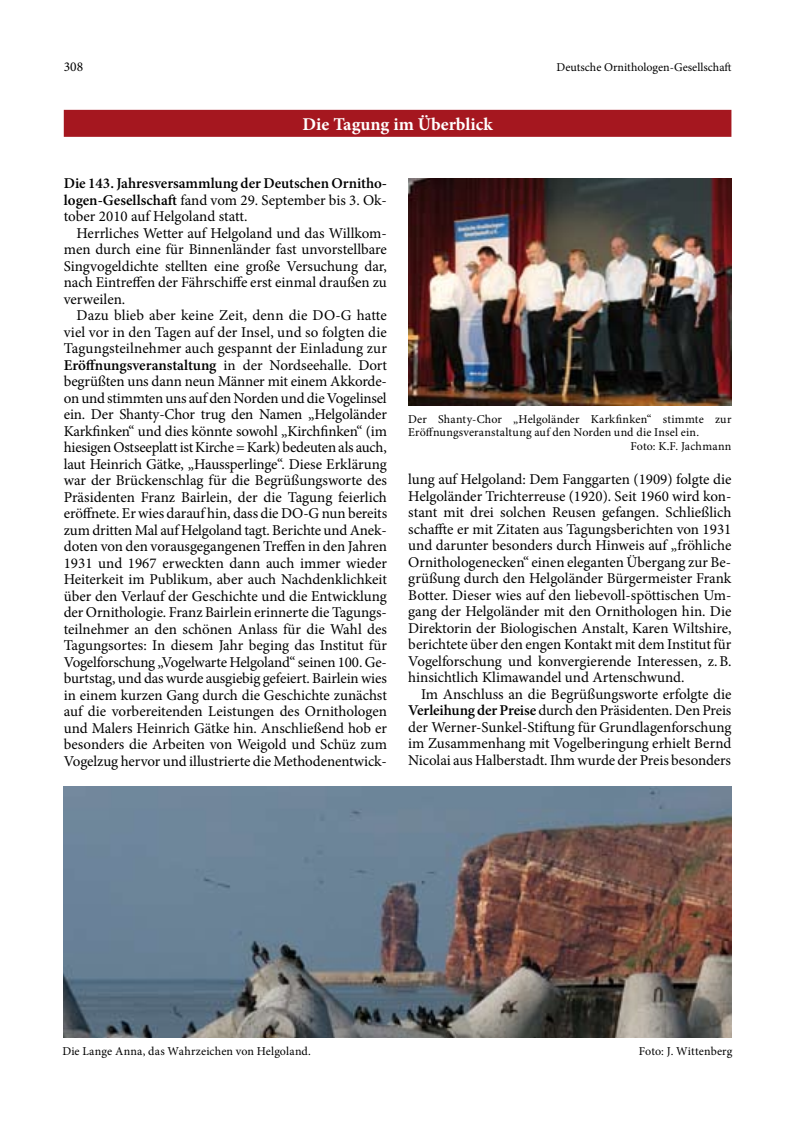
<style>
.page{position:relative;width:808px;height:1127px;background:#fff}
.page>*{position:absolute;margin:0;border:0;box-sizing:border-box;transform-origin:0 0}
.t1{font:700 18px "Minion Pro";color:#fff}
.t2{font:15px/16.5px "Minion Pro";letter-spacing:-.005em;color:#000;text-align:justify}
.t3{font:600 15px/16.5px "Minion Pro";color:#000;text-align:justify}
.t4{font:13.5px "Minion Pro";color:#000}
.t5{font:12px "Minion Pro";letter-spacing:.01em;color:#000}
.s1{font-weight:400}
.s2{font-weight:600}
</style>
<div class="page">
<div style="left:64px;top:110px;width:667px;height:27px;background:#a5171f"></div>
<img style="left:64px;top:787px;width:667px;height:250px">
<img style="left:408px;top:179px;width:323px;height:226px">
<p class="t4" style="left:64px;top:58px;width:21px">308</p>
<p class="t5" style="left:557px;top:60px;width:176px">Deutsche Ornithologen-Gesellschaft</p>
<p class="t1" style="left:302px;top:112px;width:192px">Die Tagung im Überblick</p>
<p class="t3" style="left:64px;top:175px;width:325px">Die 143. Jahresversammlung der Deutschen Ornitho&shy;logen-Gesellschaft <span class="s1">fand vom 29. September bis 3. Ok&shy;tober 2010 auf Helgoland statt.</span></p>
<p class="t2" style="left:64px;top:225px;width:325px;text-indent:13px">Herrliches Wetter auf Helgoland und das Willkom&shy;men durch eine für Binnenländer fast unvorstellbare Singvogeldichte stellten eine große Versuchung dar, nach Eintreffen der Fährschiffe erst einmal draußen zu verweilen.</p>
<p class="t2" style="left:64px;top:307px;width:325px;text-align:left;text-indent:13px">Dazu blieb aber keine Zeit, denn die DO-G hatte viel vor in den Tagen auf der Insel, und so folgten die Tagungsteilnehmer auch gespannt der Einladung zur <span class="s2">Eröffnungsveranstaltung</span> in der Nordseehalle. Dort begrüßten uns dann neun Männer mit einem Akkorde&shy;on und stimmten uns auf den Norden und die Vogelinsel ein. Der Shanty-Chor trug den Namen „Helgoländer Karkfinken“ und dies könnte sowohl „Kirchfinken“ (im hiesigen Ostseeplatt ist Kirche = Kark) bedeuten als auch, laut Heinrich Gätke, „Haussperlinge“. Diese Erklärung war der Brückenschlag für die Begrüßungsworte des Präsidenten Franz Bairlein, der die Tagung feierlich eröffnete. Er wies darauf hin, dass die DO-G nun bereits zum dritten Mal auf Helgoland tagt. Berichte und Anek&shy;doten von den vorausgegangenen Treffen in den Jahren 1931 und 1967 erweckten dann auch immer wieder Heiterkeit im Publikum, aber auch Nachdenklichkeit über den Verlauf der Geschichte und die Entwicklung der Ornithologie. Franz Bairlein erinnerte die Tagungs&shy;teilnehmer an den schönen Anlass für die Wahl des Tagungsortes: In diesem Jahr beging das Institut für Vogelforschung „Vogelwarte Helgoland“ seinen 100. Ge&shy;burtstag, und das wurde ausgiebig gefeiert. Bairlein wies in einem kurzen Gang durch die Geschichte zunächst auf die vorbereitenden Leistungen des Ornithologen und Malers Heinrich Gätke hin. Anschließend hob er besonders die Arbeiten von Weigold und Schüz zum Vogelzug hervor und illustrierte die Methodenentwick-</p>
<p class="t5" style="left:408px;top:411px;width:325px">Der Shanty-Chor „Helgoländer Karkfinken“ stimmte zur</p>
<p class="t5" style="left:408px;top:424px;width:292px">Eröffnungsveranstaltung auf den Norden und die Insel ein.</p>
<p class="t5" style="left:630px;top:438px;width:102px">Foto: K.F. Jachmann</p>
<p class="t2" style="left:408px;top:471px;width:325px">lung auf Helgoland: Dem Fanggarten (1909) folgte die Helgoländer Trichterreuse (1920). Seit 1960 wird kon&shy;stant mit drei solchen Reusen gefangen. Schließlich schaffte er mit Zitaten aus Tagungsberichten von 1931 und darunter besonders durch Hinweis auf „fröhliche Ornithologenecken“ einen eleganten Übergang zur Be&shy;grüßung durch den Helgoländer Bürgermeister Frank Botter. Dieser wies auf den liebevoll-spöttischen Um&shy;gang der Helgoländer mit den Ornithologen hin. Die Direktorin der Biologischen Anstalt, Karen Wiltshire, berichtete über den engen Kontakt mit dem Institut für Vogelforschung und konvergierende Interessen, z.B. hinsichtlich Klimawandel und Artenschwund.</p>
<p class="t2" style="left:408px;top:686px;width:325px;text-indent:13px">Im Anschluss an die Begrüßungsworte erfolgte die <span class="s2">Verleihung der Preise</span> durch den Präsidenten. Den Preis der Werner-Sunkel-Stiftung für Grundlagenforschung im Zusammenhang mit Vogelberingung erhielt Bernd Nicolai aus Halberstadt. Ihm wurde der Preis besonders</p>
<p class="t5" style="left:62px;top:1043px;width:250px">Die Lange Anna, das Wahrzeichen von Helgoland.</p>
<p class="t5" style="left:639px;top:1043px;width:95px">Foto: J. Wittenberg</p>
</div>
